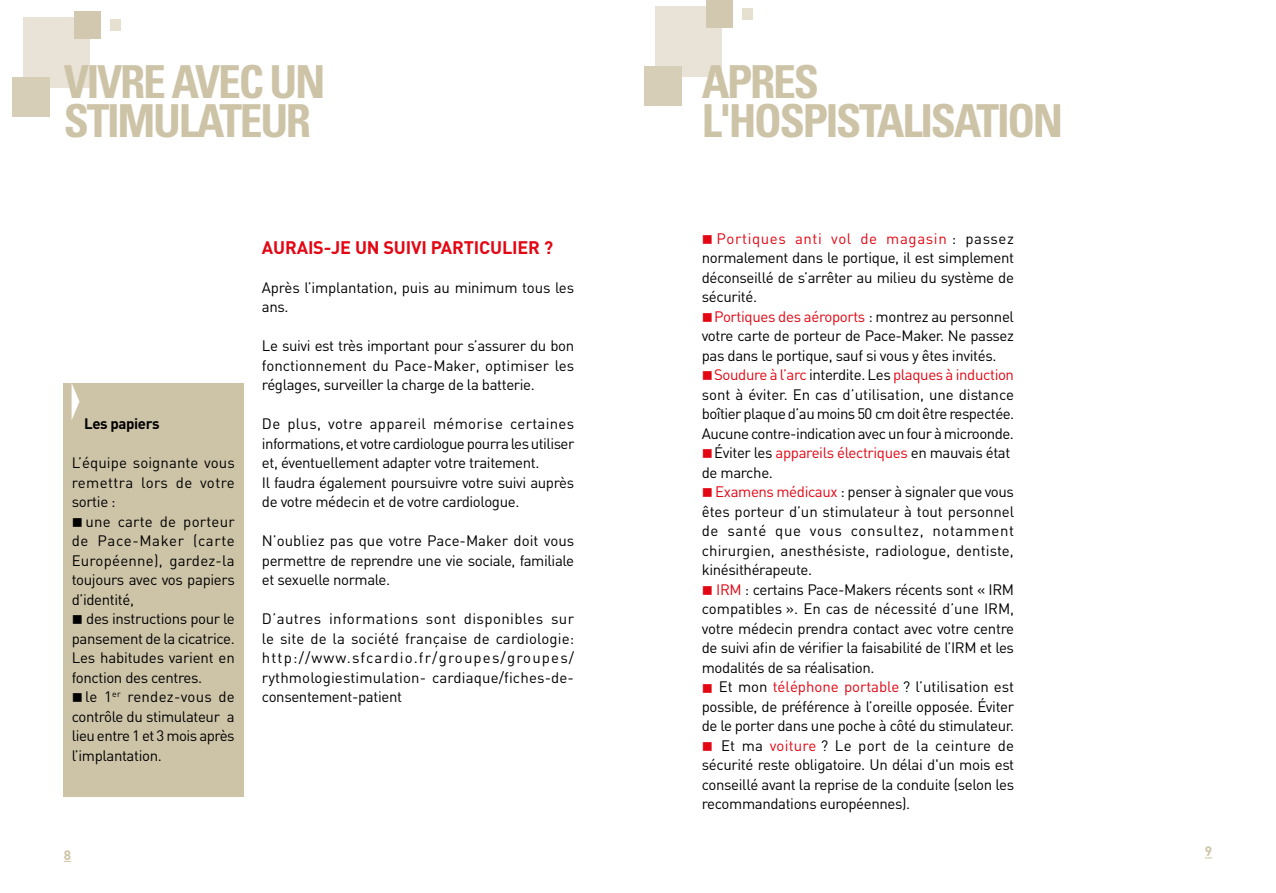
<style>
.page{position:relative;width:1276px;height:893px;background:#fff}
.page>*{position:absolute;margin:0;border:0;box-sizing:border-box;transform-origin:0 0}
.t1{font:700 condensed 45.45px/39px "Univers LT Std";letter-spacing:-.05em;color:#cdc3a7}
.t2{font:700 18px "DIN";letter-spacing:-.01em;color:#e30613}
.t3{font:15px/19.5px "DIN";letter-spacing:-.025em;color:#000;text-align:justify}
.t4{font:700 15px "DIN";letter-spacing:-.025em;color:#000}
.t5{font:700 13.5px "DIN";color:#cdc3a7}
.s1{color:#e30613}
</style>
<div class="page">
<div style="left:63px;top:384px;width:180px;height:413px;background:#cdc3a7"></div>
<svg style="left:72px;top:383px;width:7px;height:36px"></svg>
<div style="left:655px;top:7px;width:66px;height:70px;background:#e8e3d6"></div>
<div style="left:707px;top:1px;width:26px;height:27px;background:#d2c8af"></div>
<div style="left:742px;top:9px;width:11px;height:11px;background:#e6e0d1"></div>
<div style="left:645px;top:67px;width:37px;height:39px;background:#d7ceb8"></div>
<div style="left:23px;top:18px;width:66px;height:70px;background:#e8e3d6"></div>
<div style="left:75px;top:11px;width:26px;height:28px;background:#d2c8af"></div>
<div style="left:110px;top:19px;width:11px;height:12px;background:#e6e0d1"></div>
<div style="left:13px;top:77px;width:37px;height:40px;background:#d7ceb8"></div>
<h1 class="t1" style="left:64px;top:62px;width:263px">VIVRE AVEC UN<br>STIMULATEUR</h1>
<p class="t4" style="left:84px;top:414px;width:77px">Les papiers</p>
<p class="t3" style="left:72px;top:453px;width:165px">L’équipe soignante vous remettra lors de votre sortie :</p>
<p class="t3" style="left:72px;top:511px;width:165px">■ une carte de porteur de Pace-Maker (carte Européenne), gardez-la toujours avec vos papiers d’identité,</p>
<p class="t3" style="left:72px;top:609px;width:165px">■ des instructions pour le pansement de la cicatrice.<br>Les habitudes varient en fonction des centres.</p>
<p class="t3" style="left:72px;top:687px;width:165px">■ le 1<sup>er</sup> rendez-vous de contrôle du stimulateur a lieu entre 1 et 3 mois après l’implantation.</p>
<p class="t2" style="left:262px;top:235px;width:293px">AURAIS-JE UN SUIVI PARTICULIER ?</p>
<p class="t3" style="left:262px;top:277px;width:314px">Après l’implantation, puis au minimum tous les ans.</p>
<p class="t3" style="left:262px;top:336px;width:314px">Le suivi est très important pour s’assurer du bon fonctionnement du Pace-Maker, optimiser les réglages, surveiller la charge de la batterie.</p>
<p class="t3" style="left:262px;top:414px;width:314px;text-align:left">De plus, votre appareil mémorise certaines informations, et votre cardiologue pourra les utiliser et, éventuellement adapter votre traitement.<br>Il faudra également poursuivre votre suivi auprès de votre médecin et de votre cardiologue.</p>
<p class="t3" style="left:262px;top:531px;width:314px">N’oubliez pas que votre Pace-Maker doit vous permettre de reprendre une vie sociale, familiale et sexuelle normale.</p>
<p class="t3" style="left:262px;top:609px;width:314px">D’autres informations sont disponibles sur le site de la société française de cardiologie: http://www.sfcardio.fr/groupes/groupes/ rythmologiestimulation- cardiaque/fiches-de&shy;consentement-patient</p>
<h1 class="t1" style="left:702px;top:62px;width:363px">APRES<br>L'HOSPISTALISATION</h1>
<p class="t3" style="left:702px;top:228px;width:314px"><span class="s1">■ Portiques anti vol de magasin</span> : passez normalement dans le portique, il est simplement déconseillé de s’arrêter au milieu du système de sécurité.</p>
<p class="t3" style="left:702px;top:306px;width:314px"><span class="s1">■Portiques des aéroports</span> : montrez au personnel votre carte de porteur de Pace-Maker. Ne passez pas dans le portique, sauf si vous y êtes invités.</p>
<p class="t3" style="left:702px;top:365px;width:314px"><span class="s1">■Soudure à l’arc</span> interdite. Les <span class="s1">plaques à induction </span>sont à éviter. En cas d’utilisation, une distance boîtier plaque d’au moins 50 cm doit être respectée.<br>Aucune contre-indication avec un four à microonde.</p>
<p class="t3" style="left:702px;top:443px;width:310px"><span class="s1">■</span>Éviter les <span class="s1">appareils électriques</span> en mauvais état de marche.</p>
<p class="t3" style="left:702px;top:482px;width:314px"><span class="s1">■ Examens médicaux</span> : penser à signaler que vous êtes porteur d’un stimulateur à tout personnel de santé que vous consultez, notamment chirurgien, anesthésiste, radiologue, dentiste, kinésithérapeute.</p>
<p class="t3" style="left:702px;top:579px;width:314px"><span class="s1">■ IRM</span> : certains Pace-Makers récents sont « IRM compatibles ». En cas de nécessité d’une IRM, votre médecin prendra contact avec votre centre de suivi afin de vérifier la faisabilité de l’IRM et les modalités de sa réalisation.</p>
<p class="t3" style="left:702px;top:677px;width:314px"><span class="s1">■</span> Et mon <span class="s1">téléphone portable</span> ? l’utilisation est possible, de préférence à l’oreille opposée. Éviter de le porter dans une poche à côté du stimulateur.</p>
<p class="t3" style="left:702px;top:735px;width:314px"><span class="s1">■</span> Et ma <span class="s1">voiture</span> ? Le port de la ceinture de sécurité reste obligatoire. Un délai d'un mois est conseillé avant la reprise de la conduite (selon les recommandations européennes).</p>
<p class="t5" style="left:64px;top:846px;width:9px">8</p>
<p class="t5" style="left:1204px;top:842px;width:9px">9</p>
</div>
